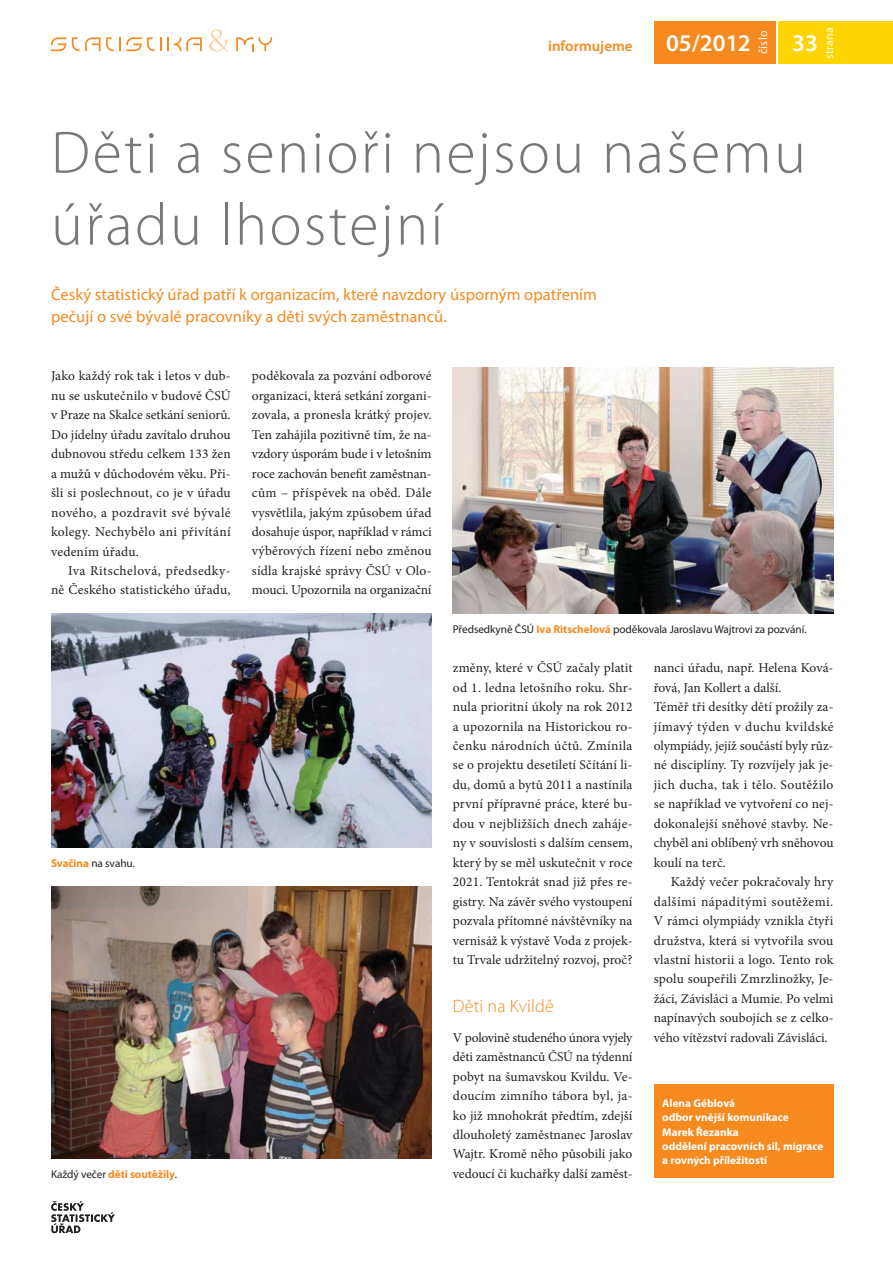
<style>
.page{position:relative;width:893px;height:1263px;background:#fff}
.page>*{position:absolute;margin:0;border:0;box-sizing:border-box;transform-origin:0 0}
.t1{font:300 60px/72px "Myriad Pro";letter-spacing:.04em;color:#77787b}
.t2{font:600 24px "Myriad Pro";color:#fff}
.t3{font:300 18px "Myriad Pro";letter-spacing:.01em;color:#f68a1f}
.t4{font:16.5px/22.5px "Myriad Pro";letter-spacing:.005em;color:#f68a1f}
.t5{font:600 15px "Myriad Pro";color:#f68a1f}
.t6{font:13.5px/19.5px "Minion Pro";letter-spacing:.005em;color:#231f20;text-align:justify}
.t7{font:12px "Myriad Pro";letter-spacing:.02em;color:#fff}
.t8{font:700 11.25px/14.2px "Myriad Pro";color:#fff}
.t9{font:11.25px "Myriad Pro";letter-spacing:-.005em;color:#231f20}
.t10{font:700 11.25px "Myriad Pro";letter-spacing:-.005em;color:#f68a1f}
.s1{font-weight:700;color:#f68a1f}
.s2{font-weight:400;color:#231f20}
</style>
<div class="page">
<div style="left:654px;top:21px;width:122px;height:43px;background:#f68a1f"></div>
<svg style="left:51px;top:37px;width:15px;height:14px"></svg>
<svg style="left:168px;top:37px;width:34px;height:14px"></svg>
<svg style="left:236px;top:37px;width:36px;height:14px"></svg>
<svg style="left:72px;top:37px;width:89px;height:14px"></svg>
<svg style="left:209px;top:30px;width:21px;height:22px"></svg>
<div style="left:779px;top:21px;width:114px;height:43px;background:#fed401"></div>
<svg style="left:51px;top:1201px;width:64px;height:32px"></svg>
<div style="left:654px;top:1085px;width:179px;height:93px;background:#f68a1f"></div>
<img style="left:453px;top:367px;width:380px;height:247px">
<img style="left:51px;top:886px;width:381px;height:272px">
<img style="left:51px;top:614px;width:381px;height:233px">
<p class="t5" style="left:548px;top:40px;width:86px">informujeme</p>
<h2 class="t2" style="left:666px;top:34px;width:86px">05/2012</h2>
<p class="t7" style="left:759px;top:54px;width:25px;rotate:-90deg">číslo</p>
<h2 class="t2" style="left:792px;top:34px;width:27px">33</h2>
<p class="t7" style="left:825px;top:59px;width:34px;rotate:-90deg">strana</p>
<h1 class="t1" style="left:51px;top:123px;width:756px">Děti a senioři nejsou našemu úřadu lhostejní</h1>
<p class="t4" style="left:51px;top:284px;width:547px">Český statistický úřad patří k organizacím, které navzdory úsporným opatřením pečují o své bývalé pracovníky a děti svých zaměstnanců.</p>
<p class="t6" style="left:51px;top:368px;width:181px">Jako každý rok tak i letos v dub&shy;nu se uskutečnilo v budově ČSÚ v Praze na Skalce setkání seniorů.<br>Do jídelny úřadu zavítalo druhou dubnovou středu celkem 133 žen a mužů v důchodovém věku. Při&shy;šli si poslechnout, co je v úřadu nového, a pozdravit své bývalé kolegy. Nechybělo ani přivítání vedením úřadu.</p>
<p class="t6" style="left:51px;top:562px;width:181px;text-align:right">Iva Ritschelová, předsedky-<br>ně Českého statistického úřadu,</p>
<p class="t6" style="left:252px;top:368px;width:181px">poděkovala za pozvání odborové organizaci, která setkání zorgani&shy;zovala, a pronesla krátký projev.<br>Ten zahájila pozitivně tím, že na&shy;vzdory úsporám bude i v letošním roce zachován benefit zaměstnan&shy;cům – příspěvek na oběd. Dále vysvětlila, jakým způsobem úřad dosahuje úspor, například v rámci výběrových řízení nebo změnou sídla krajské správy ČSÚ v Olo&shy;mouci. Upozornila na organizační</p>
<p class="t9" style="left:51px;top:859px;width:85px"><span class="s1">Svačina</span> na svahu.</p>
<p class="t10" style="left:51px;top:1170px;width:128px"><span class="s2">Každý večer</span> děti soutěžily<span class="s2">.</span></p>
<p class="t9" style="left:453px;top:625px;width:355px">Předsedkyně ČSÚ <span class="s1">Iva Ritschelová</span> poděkovala Jaroslavu Wajtrovi za pozvání.</p>
<p class="t6" style="left:453px;top:659px;width:181px">změny, které v ČSÚ začaly platit od 1. ledna letošního roku. Shr&shy;nula prioritní úkoly na rok 2012 a upozornila na Historickou ro&shy;čenku národních účtů. Zmínila se o projektu desetiletí Sčítání li&shy;du, domů a bytů 2011 a nastínila první přípravné práce, které bu&shy;dou v nejbližších dnech zaháje&shy;ny v souvislosti s dalším censem, který by se měl uskutečnit v roce 2021. Tentokrát snad již přes re&shy;gistry. Na závěr svého vystoupení pozvala přítomné návštěvníky na vernisáž k výstavě Voda z projek&shy;tu Trvale udržitelný rozvoj, proč?</p>
<h3 class="t3" style="left:453px;top:999px;width:103px">Děti na Kvildě</h3>
<p class="t6" style="left:453px;top:1029px;width:181px">V polovině studeného února vyjely děti zaměstnanců ČSÚ na týdenní pobyt na šumavskou Kvildu. Ve&shy;doucím zimního tábora byl, ja&shy;ko již mnohokrát předtím, zdejší dlouholetý zaměstnanec Jaroslav Wajtr. Kromě něho působili jako vedoucí či kuchařky další zaměst-</p>
<p class="t6" style="left:654px;top:659px;width:181px;text-align:left">nanci úřadu, např. Helena Ková&shy;řová, Jan Kollert a další.<br>Téměř tři desítky dětí prožily za&shy;jímavý týden v duchu kvildské olympiády, jejíž součástí byly růz&shy;né disciplíny. Ty rozvíjely jak je&shy;jich ducha, tak i tělo. Soutěžilo se například ve vytvoření co nej&shy;dokonalejší sněhové stavby. Ne&shy;chyběl ani oblíbený vrh sněhovou koulí na terč.</p>
<p class="t6" style="left:654px;top:873px;width:181px;text-indent:17px">Každý večer pokračovaly hry dalšími nápaditými soutěžemi.<br>V rámci olympiády vznikla čtyři družstva, která si vytvořila svou vlastní historii a logo. Tento rok spolu soupeřili Zmrzlinožky, Je&shy;žáci, Závisláci a Mumie. Po velmi napínavých soubojích se z celko&shy;vého vítězství radovali Závisláci.</p>
<p class="t8" style="left:662px;top:1097px;width:163px">Alena Géblová<br>odbor vnější komunikace<br>Marek Řezanka<br>oddělení pracovních sil, migrace a rovných příležitostí</p>
</div>
